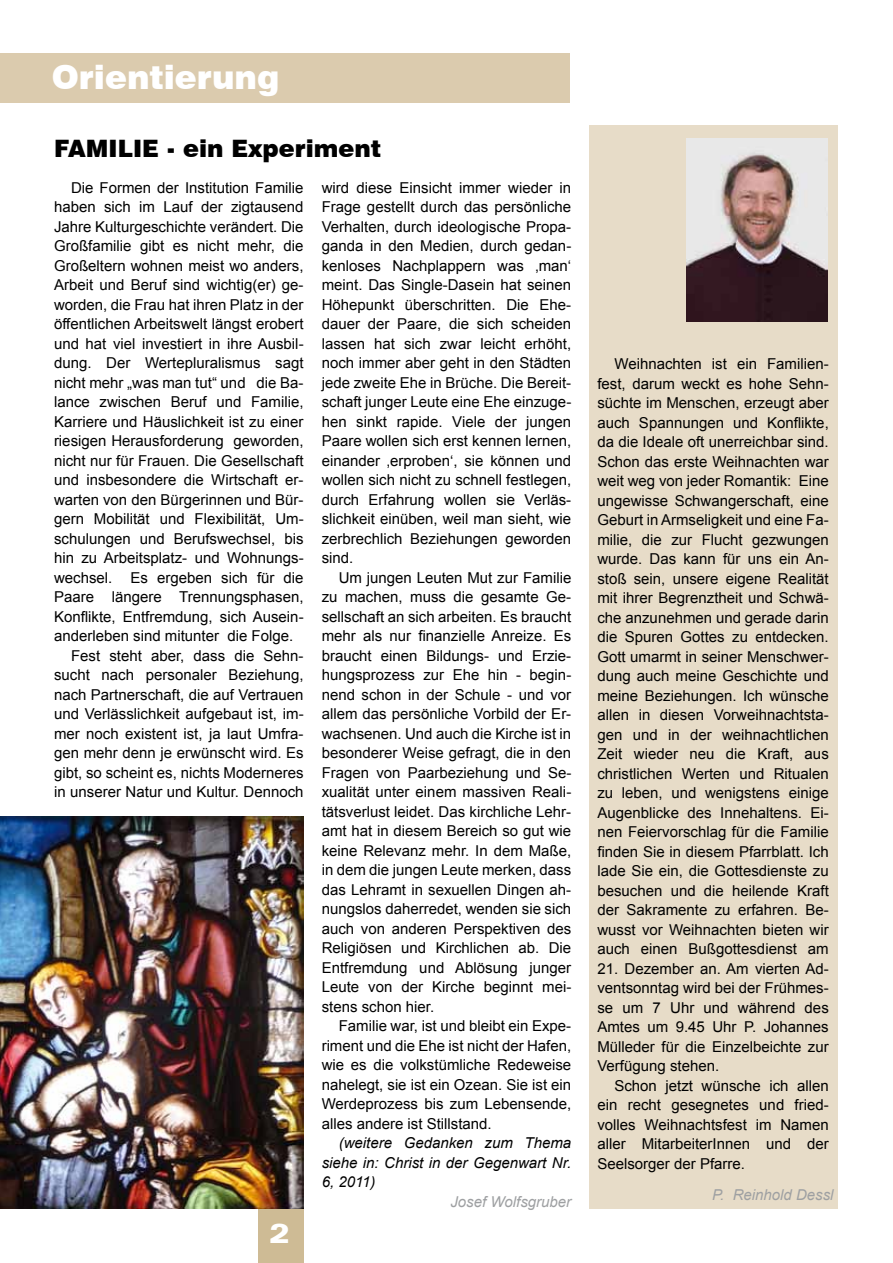
<style>
.page{position:relative;width:893px;height:1263px;background:#fff}
.page>*{position:absolute;margin:0;border:0;box-sizing:border-box;transform-origin:0 0}
.t1{font:900 33px "Swiss 721 BT";color:#fff}
.t2{font:900 expanded 27px "Zurich BT";color:#fff}
.t3{font:900 24px "Swiss 721 BT";color:#000}
.t4{font:15px/19.5px "Arial";color:#000;text-align:justify}
.t5{font:italic 15px/19.5px "Arial";color:#000;text-align:justify}
.t6{font:italic 15px "Arial";color:#9ea0a2}
</style>
<div class="page">
<img style="left:0;top:816px;width:303px;height:392px">
<div style="left:258px;top:1209px;width:45px;height:54px;background:#cebb95"></div>
<div style="left:0;top:53px;width:570px;height:50px;background:#dbcbae"></div>
<div style="left:589px;top:125px;width:248px;height:1084px;background:#e7dcc8"></div>
<img style="left:687px;top:138px;width:141px;height:183px">
<h1 class="t1" style="left:52px;top:57px;width:229px">Orientierung</h1>
<h3 class="t3" style="left:54px;top:133px;width:329px">FAMILIE - ein Experiment</h3>
<p class="t4" style="left:71px;top:178px;width:234px">Die Formen der Institution Familie</p>
<p class="t4" style="left:54px;top:197px;width:251px">haben sich im Lauf der zigtausend</p>
<p class="t4" style="left:54px;top:217px;width:251px">Jahre Kulturgeschichte verändert. Die</p>
<p class="t4" style="left:54px;top:236px;width:251px">Großfamilie gibt es nicht mehr, die</p>
<p class="t4" style="left:54px;top:256px;width:251px">Großeltern wohnen meist wo anders,</p>
<p class="t4" style="left:54px;top:275px;width:251px">Arbeit und Beruf sind wichtig(er) ge-</p>
<p class="t4" style="left:54px;top:295px;width:251px">worden, die Frau hat ihren Platz in der</p>
<p class="t4" style="left:54px;top:314px;width:251px">öffentlichen Arbeitswelt längst erobert</p>
<p class="t4" style="left:54px;top:334px;width:251px">und hat viel investiert in ihre Ausbil-</p>
<p class="t4" style="left:54px;top:353px;width:251px">dung. Der Wertepluralismus sagt</p>
<p class="t4" style="left:54px;top:373px;width:251px">nicht mehr „was man tut“ und die Ba-</p>
<p class="t4" style="left:54px;top:392px;width:251px">lance zwischen Beruf und Familie,</p>
<p class="t4" style="left:54px;top:412px;width:251px">Karriere und Häuslichkeit ist zu einer</p>
<p class="t4" style="left:54px;top:431px;width:251px">riesigen Herausforderung geworden,</p>
<p class="t4" style="left:54px;top:451px;width:251px">nicht nur für Frauen. Die Gesellschaft</p>
<p class="t4" style="left:54px;top:470px;width:251px">und insbesondere die Wirtschaft er-</p>
<p class="t4" style="left:54px;top:490px;width:251px">warten von den Bürgerinnen und Bür-</p>
<p class="t4" style="left:54px;top:509px;width:251px">gern Mobilität und Flexibilität, Um-</p>
<p class="t4" style="left:54px;top:529px;width:251px">schulungen und Berufswechsel, bis</p>
<p class="t4" style="left:54px;top:548px;width:251px">hin zu Arbeitsplatz- und Wohnungs-</p>
<p class="t4" style="left:54px;top:568px;width:251px">wechsel. Es ergeben sich für die</p>
<p class="t4" style="left:54px;top:587px;width:251px">Paare längere Trennungsphasen,</p>
<p class="t4" style="left:54px;top:607px;width:251px">Konflikte, Entfremdung, sich Ausein-</p>
<p class="t4" style="left:54px;top:626px;width:241px">anderleben sind mitunter die Folge.</p>
<p class="t4" style="left:71px;top:646px;width:234px">Fest steht aber, dass die Sehn-</p>
<p class="t4" style="left:54px;top:665px;width:251px">sucht nach personaler Beziehung,</p>
<p class="t4" style="left:54px;top:685px;width:251px">nach Partnerschaft, die auf Vertrauen</p>
<p class="t4" style="left:54px;top:704px;width:251px">und Verlässlichkeit aufgebaut ist, im-</p>
<p class="t4" style="left:54px;top:724px;width:251px">mer noch existent ist, ja laut Umfra-</p>
<p class="t4" style="left:54px;top:743px;width:251px">gen mehr denn je erwünscht wird. Es</p>
<p class="t4" style="left:54px;top:763px;width:251px">gibt, so scheint es, nichts Moderneres</p>
<p class="t4" style="left:54px;top:782px;width:251px">in unserer Natur und Kultur. Dennoch</p>
<h2 class="t2" style="left:270px;top:1217px;width:22px">2</h2>
<p class="t4" style="left:322px;top:178px;width:251px">wird diese Einsicht immer wieder in Frage gestellt durch das persönliche Verhalten, durch ideologische Propa&shy;ganda in den Medien, durch gedan&shy;kenloses Nachplappern was ‚man‘ meint. Das Single-Dasein hat seinen Höhepunkt überschritten. Die Ehe&shy;dauer der Paare, die sich scheiden lassen hat sich zwar leicht erhöht, noch immer aber geht in den Städten jede zweite Ehe in Brüche. Die Bereit&shy;schaft junger Leute eine Ehe einzuge&shy;hen sinkt rapide. Viele der jungen Paare wollen sich erst kennen lernen, einander ‚erproben‘, sie können und wollen sich nicht zu schnell festlegen, durch Erfahrung wollen sie Verläs&shy;slichkeit einüben, weil man sieht, wie zerbrechlich Beziehungen geworden sind.</p>
<p class="t4" style="left:322px;top:568px;width:251px;text-indent:17px">Um jungen Leuten Mut zur Familie zu machen, muss die gesamte Ge&shy;sellschaft an sich arbeiten. Es braucht mehr als nur finanzielle Anreize. Es braucht einen Bildungs- und Erzie&shy;hungsprozess zur Ehe hin - begin&shy;nend schon in der Schule - und vor allem das persönliche Vorbild der Er&shy;wachsenen. Und auch die Kirche ist in besonderer Weise gefragt, die in den Fragen von Paarbeziehung und Se&shy;xualität unter einem massiven Reali&shy;tätsverlust leidet. Das kirchliche Lehr&shy;amt hat in diesem Bereich so gut wie keine Relevanz mehr. In dem Maße, in dem die jungen Leute merken, dass das Lehramt in sexuellen Dingen ah&shy;nungslos daherredet, wenden sie sich auch von anderen Perspektiven des Religiösen und Kirchlichen ab. Die Entfremdung und Ablösung junger Leute von der Kirche beginnt mei&shy;stens schon hier.</p>
<p class="t4" style="left:322px;top:1016px;width:251px;text-indent:17px">Familie war, ist und bleibt ein Expe&shy;riment und die Ehe ist nicht der Hafen, wie es die volkstümliche Redeweise nahelegt, sie ist ein Ozean. Sie ist ein Werdeprozess bis zum Lebensende, alles andere ist Stillstand.</p>
<p class="t5" style="left:322px;top:1133px;width:251px;text-indent:17px">(weitere Gedanken zum Thema siehe in: Christ in der Gegenwart Nr.<br>6, 2011)</p>
<p class="t6" style="left:450px;top:1192px;width:122px">Josef Wolfsgruber</p>
<p class="t4" style="left:597px;top:354px;width:233px;text-indent:17px">Weihnachten ist ein Familien&shy;fest, darum weckt es hohe Sehn&shy;süchte im Menschen, erzeugt aber auch Spannungen und Konflikte, da die Ideale oft unerreichbar sind.<br>Schon das erste Weihnachten war weit weg von jeder Romantik: Eine ungewisse Schwangerschaft, eine Geburt in Armseligkeit und eine Fa&shy;milie, die zur Flucht gezwungen wurde. Das kann für uns ein An&shy;stoß sein, unsere eigene Realität mit ihrer Begrenztheit und Schwä&shy;che anzunehmen und gerade darin die Spuren Gottes zu entdecken.<br>Gott umarmt in seiner Menschwer&shy;dung auch meine Geschichte und meine Beziehungen. Ich wünsche allen in diesen Vorweihnachtsta&shy;gen und in der weihnachtlichen Zeit wieder neu die Kraft, aus christlichen Werten und Ritualen zu leben, und wenigstens einige Augenblicke des Innehaltens. Ei&shy;nen Feiervorschlag für die Familie finden Sie in diesem Pfarrblatt. Ich lade Sie ein, die Gottesdienste zu besuchen und die heilende Kraft der Sakramente zu erfahren. Be&shy;wusst vor Weihnachten bieten wir auch einen Bußgottesdienst am</p>
<p class="t4" style="left:597px;top:959px;width:233px">21. Dezember an. Am vierten Ad&shy;ventsonntag wird bei der Frühmes&shy;se um 7 Uhr und während des Amtes um 9.45 Uhr P. Johannes Mülleder für die Einzelbeichte zur Verfügung stehen.</p>
<p class="t4" style="left:597px;top:1076px;width:233px;text-indent:17px">Schon jetzt wünsche ich allen ein recht gesegnetes und fried&shy;volles Weihnachtsfest im Namen aller MitarbeiterInnen und der Seelsorger der Pfarre.</p>
<p class="t6" style="left:712px;top:1185px;width:123px">P. Reinhold Dessl</p>
</div>
